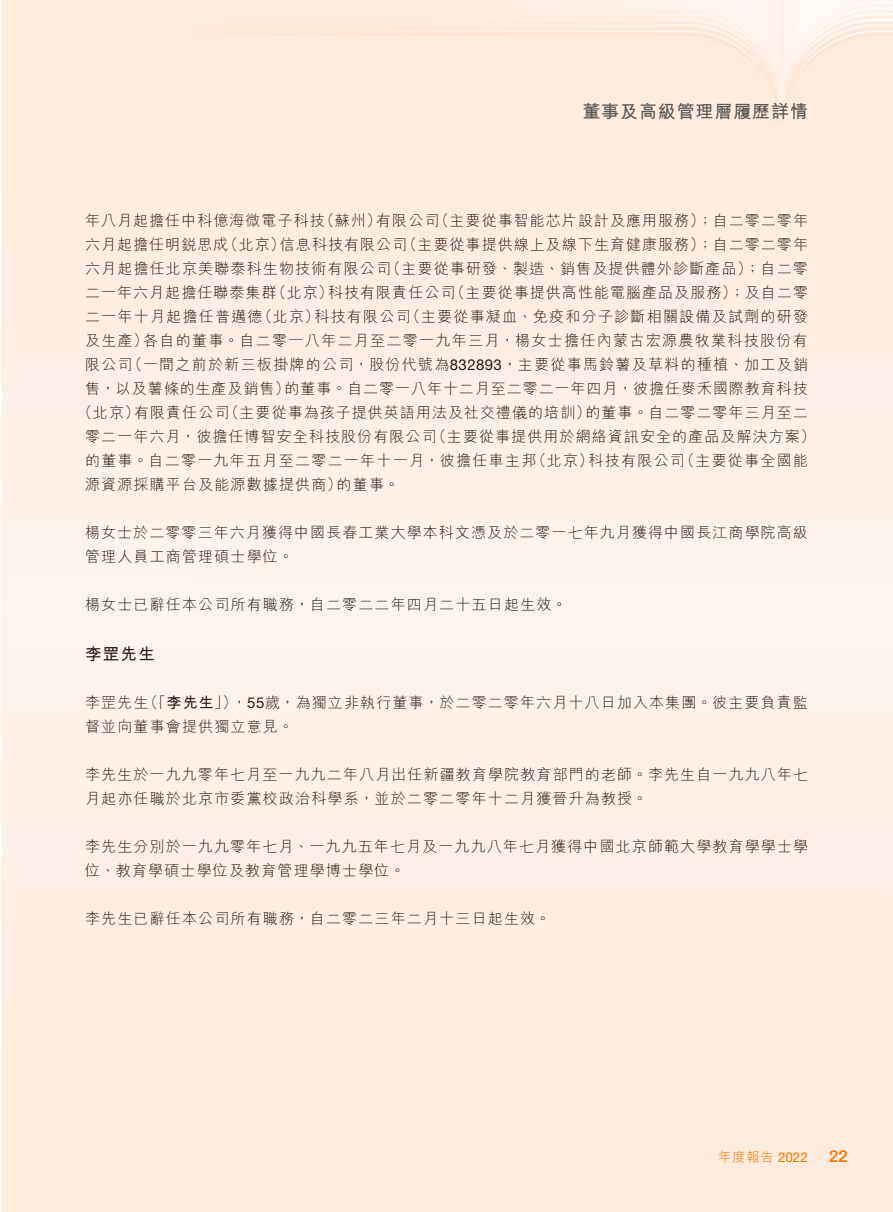
<style>
.page{position:relative;width:893px;height:1212px;background:#fff}
.page>*{position:absolute;margin:0;border:0;box-sizing:border-box;transform-origin:0 0}
.t1{font:700 18px "M Hei HK";letter-spacing:.05em;color:#595857}
.t2{font:700 16.5px "M Hei HK";color:#231916}
.t3{font:500 16.5px "Helvetica Neue LT Std";color:#f47600}
.t4{font:300 15px/24px "M Hei HK";letter-spacing:.075em;color:#231916}
.t5{font:300 13.5px "M Hei HK";color:#f47600}
.s1{font-family:"Helvetica Neue LT Std";font-weight:400}
.s2{font-weight:700}
</style>
<div class="page">
<p class="t1" style="left:582px;top:98px;width:227px">董事及高級管理層履歷詳情</p>
<p class="t4" style="left:85px;top:208px;width:241px">年八月起擔任中科億海微電子科技</p>
<p class="t4" style="left:320px;top:208px;width:63px">（蘇州）</p>
<p class="t4" style="left:434px;top:208px;width:375px">（主要從事智能芯片設計及應用服務）；自二零二零年</p>
<p class="t4" style="left:376px;top:208px;width:65px">有限公司</p>
<p class="t4" style="left:402px;top:232px;width:407px">（主要從事提供線上及線下生育健康服務）；自二零二零年</p>
<p class="t4" style="left:223px;top:232px;width:63px">（北京）</p>
<p class="t4" style="left:85px;top:232px;width:145px">六月起擔任明銳思成</p>
<p class="t4" style="left:280px;top:232px;width:129px">信息科技有限公司</p>
<p class="t4" style="left:85px;top:256px;width:308px">六月起擔任北京美聯泰科生物技術有限公司</p>
<p class="t4" style="left:386px;top:256px;width:423px">（主要從事研發、製造、銷售及提供體外診斷產品）；自二零</p>
<p class="t4" style="left:450px;top:280px;width:359px">（主要從事提供高性能電腦產品及服務）；及自二零</p>
<p class="t4" style="left:271px;top:280px;width:63px">（北京）</p>
<p class="t4" style="left:85px;top:280px;width:193px">二一年六月起擔任聯泰集群</p>
<p class="t4" style="left:328px;top:280px;width:129px">科技有限責任公司</p>
<p class="t4" style="left:406px;top:304px;width:404px">（主要從事凝血、免疫和分子診斷相關設備及試劑的研發</p>
<p class="t4" style="left:257px;top:304px;width:64px">（北京）</p>
<p class="t4" style="left:143px;top:304px;width:666px;text-indent:-58px">二一年十月起擔任普邁德<br>各自的董事。自二零一八年二月至二零一九年三月，楊女士擔任內蒙古宏源農牧業科技股份有</p>
<p class="t4" style="left:314px;top:304px;width:98px">科技有限公司</p>
<p class="t4" style="left:128px;top:328px;width:682px;text-indent:-43px">及生產）<br>（一間之前於新三板掛牌的公司，股份代號為<span class="s1">832893</span>，主要從事馬鈴薯及草料的種植、加工及銷</p>
<p class="t4" style="left:85px;top:352px;width:49px">限公司</p>
<p class="t4" style="left:285px;top:376px;width:525px">的董事。自二零一八年十二月至二零二一年四月，彼擔任麥禾國際教育科技</p>
<p class="t4" style="left:85px;top:376px;width:206px">售，以及薯條的生產及銷售）</p>
<p class="t4" style="left:78px;top:400px;width:63px">（北京）</p>
<p class="t4" style="left:224px;top:400px;width:368px">（主要從事為孩子提供英語用法及社交禮儀的培訓）</p>
<p class="t4" style="left:134px;top:400px;width:97px">有限責任公司</p>
<p class="t4" style="left:585px;top:400px;width:224px">的董事。自二零二零年三月至二</p>
<p class="t4" style="left:431px;top:424px;width:385px">（主要從事提供用於網絡資訊安全的產品及解決方案(</p>
<p class="t4" style="left:85px;top:424px;width:353px">零二一年六月，彼擔任博智安全科技股份有限公司</p>
<p class="t4" style="left:531px;top:448px;width:64px">（北京）</p>
<p class="t4" style="left:680px;top:448px;width:130px">（主要從事全國能</p>
<p class="t4" style="left:337px;top:448px;width:201px;text-indent:-252px">的董事。自二零一九年五月至二零二一年十一月，彼擔任車主邦的董事。</p>
<p class="t4" style="left:588px;top:448px;width:98px">科技有限公司</p>
<p class="t4" style="left:85px;top:472px;width:258px">源資源採購平台及能源數據提供商）</p>
<p class="t4" style="left:85px;top:520px;width:724px">楊女士於二零零三年六月獲得中國長春工業大學本科文憑及於二零一七年九月獲得中國長江商學院高級管理人員工商管理碩士學位。</p>
<p class="t4" style="left:85px;top:592px;width:483px">楊女士已辭任本公司所有職務，自二零二二年四月二十五日起生效。</p>
<p class="t2" style="left:85px;top:641px;width:71px">李罡先生</p>
<p class="t4" style="left:232px;top:690px;width:578px">，<span class="s1">55</span>歲，為獨立非執行董事，於二零二零年六月十八日加入本集團。彼主要負責監</p>
<p class="t4" style="left:143px;top:690px;width:95px">（「<span class="s2">李先生</span>」）</p>
<p class="t4" style="left:85px;top:690px;width:210px">李罡先生<br>督並向董事會提供獨立意見。</p>
<p class="t4" style="left:85px;top:762px;width:725px">李先生於一九九零年七月至一九九二年八月出任新疆教育學院教育部門的老師。李先生自一九九八年七月起亦任職於北京市委黨校政治科學系，並於二零二零年十二月獲晉升為教授。</p>
<p class="t4" style="left:85px;top:834px;width:725px">李先生分別於一九九零年七月、一九九五年七月及一九九八年七月獲得中國北京師範大學教育學學士學位、教育學碩士學位及教育管理學博士學位。</p>
<p class="t4" style="left:85px;top:906px;width:467px">李先生已辭任本公司所有職務，自二零二三年二月十三日起生效。</p>
<p class="t5" style="left:718px;top:1150px;width:91px">年度報告 <span class="s1">2022</span></p>
<p class="t3" style="left:829px;top:1146px;width:20px">22</p>
</div>
